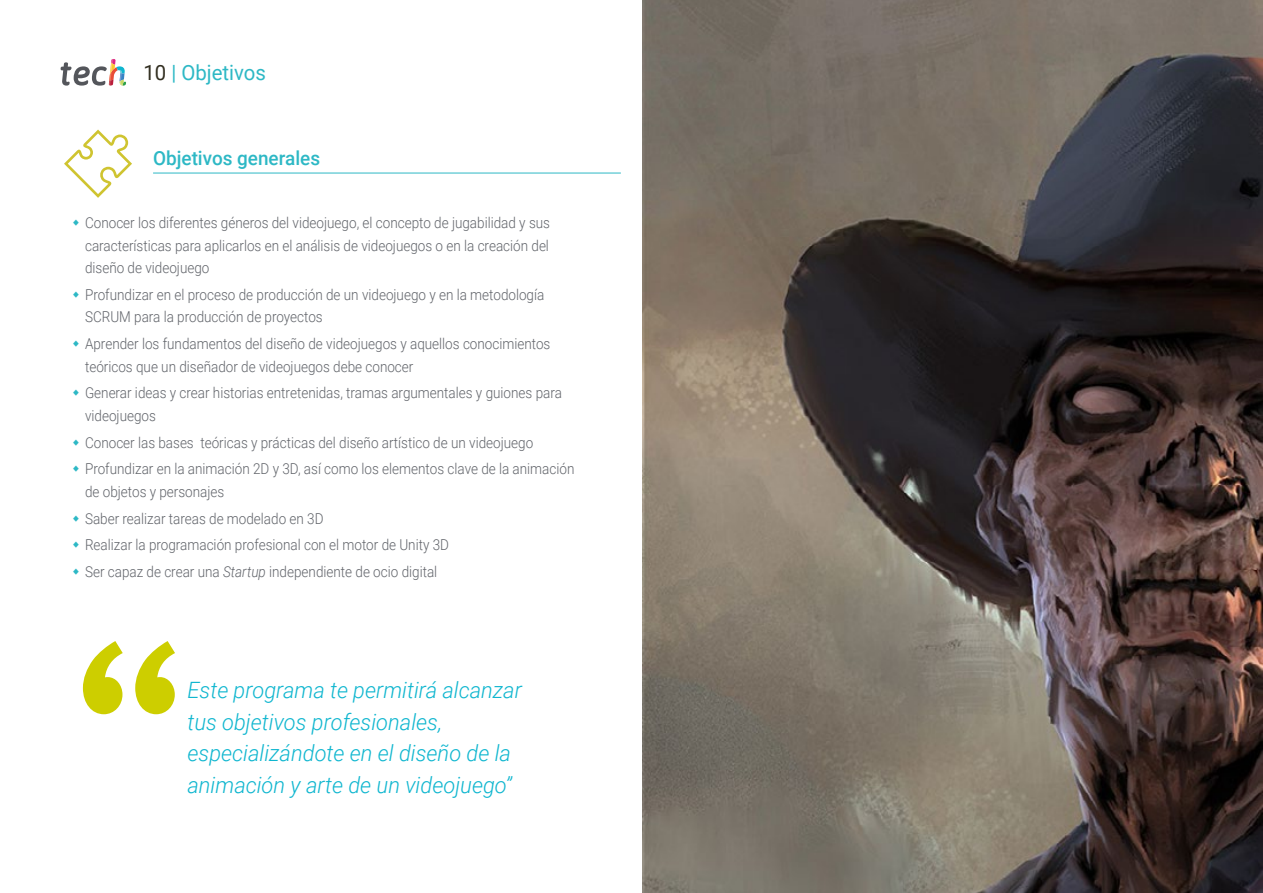
<style>
.page{position:relative;width:1263px;height:893px;background:#fff}
.page>*{position:absolute;margin:0;border:0;box-sizing:border-box;transform-origin:0 0}
.t1{font:italic 300 22.5px/31.5px "Roboto";color:#0fb6cf}
.t2{font:21px "Roboto";color:#2db8c5}
.t3{font:500 19.5px "Roboto";color:#2db8c5}
.t4{font:300 15px/22.5px "Roboto";color:#61646a;scale:.9 1}
.s1{color:#312e20}
.s2{font-style:italic}
</style>
<div class="page">
<hr style="left:153px;top:173px;width:468px;height:1px;background:#2db8c5">
<svg style="left:64px;top:130px;width:68px;height:68px"></svg>
<img style="left:642px;top:0;width:621px;height:893px">
<svg style="left:61px;top:59px;width:65px;height:27px"></svg>
<svg style="left:83px;top:641px;width:92px;height:73px"></svg>
<h2 class="t2" style="left:144px;top:57px;width:124px"><span class="s1">10</span> | Objetivos</h2>
<h3 class="t3" style="left:153px;top:144px;width:169px">Objetivos generales</h3>
<p class="t4" style="left:85px;top:211px;width:518px;text-align:justify">Conocer los diferentes géneros del videojuego, el concepto de jugabilidad y sus características para aplicarlos en el análisis de videojuegos o en la creación del diseño de videojuego</p>
<p class="t4" style="left:85px;top:283px;width:512px">Profundizar en el proceso de producción de un videojuego y en la metodología<br>SCRUM para la producción de proyectos</p>
<p class="t4" style="left:85px;top:332px;width:519px">Aprender los fundamentos del diseño de videojuegos y aquellos conocimientos teóricos que un diseñador de videojuegos debe conocer</p>
<p class="t4" style="left:85px;top:381px;width:531px">Generar ideas y crear historias entretenidas, tramas argumentales y guiones para videojuegos</p>
<p class="t4" style="left:85px;top:428px;width:545px;line-height:26.7px">Conocer las bases teóricas y prácticas del diseño artístico de un videojuego<br>Profundizar en la animación 2D y 3D, así como los elementos clave de la animación</p>
<p class="t4" style="left:85px;top:478px;width:406px;line-height:26.7px">de objetos y personajes<br>Saber realizar tareas de modelado en 3D<br>Realizar la programación profesional con el motor de Unity 3D Ser capaz de crear una <span class="s2">Startup</span> independiente de ocio digital</p>
<h1 class="t1" style="left:187px;top:674px;width:336px">Este programa te permitirá alcanzar tus objetivos profesionales, especializándote en el diseño de la animación y arte de un videojuego”</h1>
</div>
